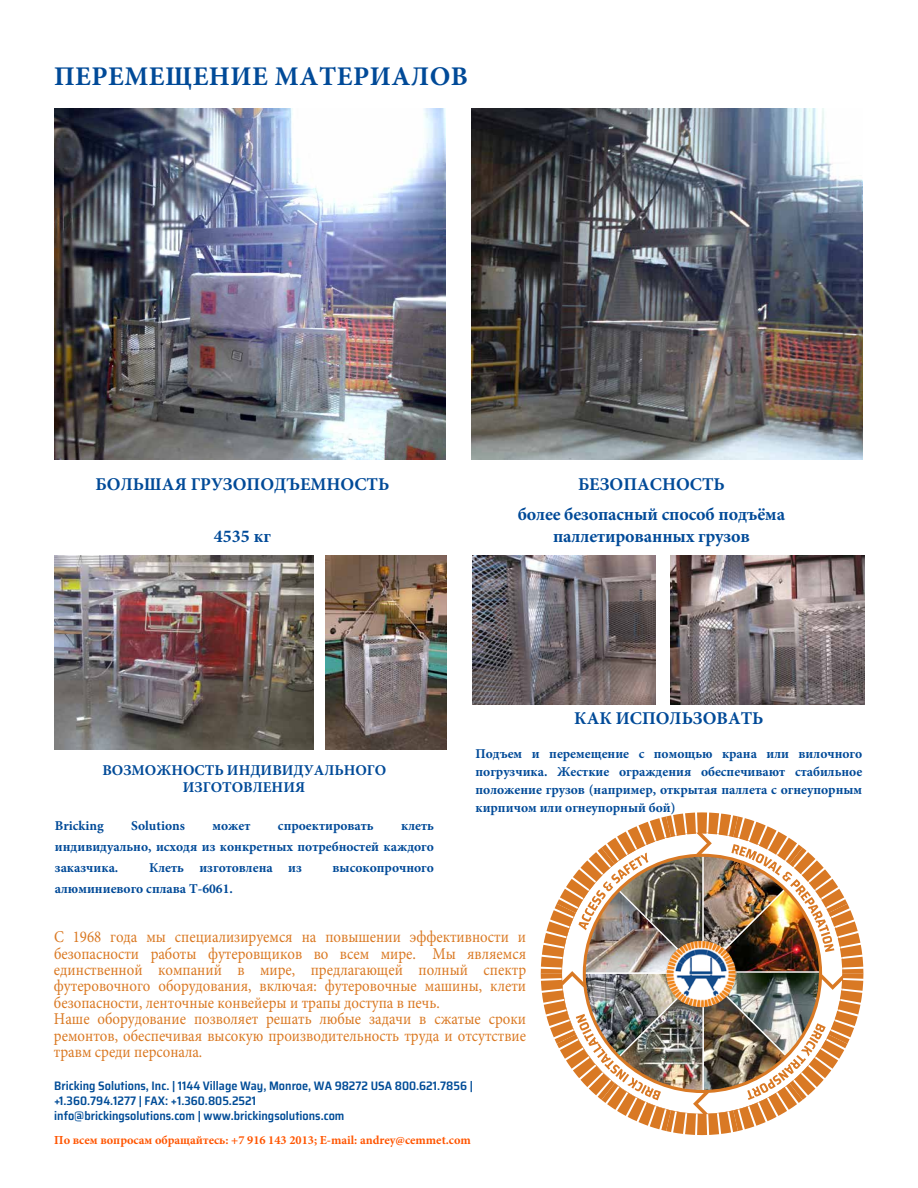
<style>
.page{position:relative;width:918px;height:1188px;background:#fff}
.page>*{position:absolute;margin:0;border:0;box-sizing:border-box;transform-origin:0 0}
.t1{font:700 27px "Minion Pro";letter-spacing:.02em;color:#004a98}
.Body2{font:700 18px/30.2px "Minion Pro";color:#004a98;text-align:center}
.t2{font:16.5px/16.5px "Minion Pro";color:#da7923;scale:.9 1}
.Body2-2{font:700 15px/16.8px "Minion Pro";color:#004a98;text-align:center}
.Body2-3{font:700 13.5px/18px "Minion Pro";color:#004a98;text-align:justify}
.t3{font:600 semi-condensed 12.3px/14.7px "Saira";color:#004c97}
.t4{font:700 12.3px "Minion Pro";color:#f50}
.s1{font-family:"Futura PT";font-weight:500}
</style>
<div class="page">
<img style="left:55px;top:555px;width:258px;height:195px">
<img style="left:671px;top:555px;width:193px;height:149px">
<img style="left:541px;top:812px;width:322px;height:323px">
<img style="left:54px;top:109px;width:392px;height:350px">
<img style="left:472px;top:109px;width:390px;height:350px">
<img style="left:473px;top:555px;width:182px;height:149px">
<img style="left:326px;top:555px;width:120px;height:195px">
<p class="t1" style="left:54px;top:57px;width:416px">ПЕРЕМЕЩЕНИЕ МАТЕРИАЛОВ</p>
<p class="Body2" style="left:96px;top:469px;width:295px">БОЛЬШАЯ ГРУЗОПОДЪЕМНОСТЬ</p>
<p class="Body2" style="left:214px;top:521px;width:58px">4535 кг</p>
<p class="Body2" style="left:518px;top:469px;width:269px">БЕЗОПАСНОСТЬ<br>более безопасный способ подъёма</p>
<p class="Body2" style="left:553px;top:521px;width:198px">паллетированных грузов</p>
<p class="Body2" style="left:574px;top:703px;width:191px">КАК ИСПОЛЬЗОВАТЬ</p>
<p class="Body2-3" style="left:476px;top:745px;width:388px">Подъем и перемещение с помощью крана или вилочного погрузчика. Жесткие ограждения обеспечивают стабильное положение грузов (например, открытая паллета с огнеупорным кирпичом или огнеупорный бой)</p>
<p class="Body2-2" style="left:102px;top:761px;width:286px">ВОЗМОЖНОСТЬ ИНДИВИДУАЛЬНОГО<br>ИЗГОТОВЛЕНИЯ</p>
<p class="Body2-3" style="left:55px;top:817px;width:50px">Bricking</p>
<p class="Body2-3" style="left:131px;top:817px;width:55px">Solutions</p>
<p class="Body2-3" style="left:212px;top:817px;width:40px">может</p>
<p class="Body2-3" style="left:278px;top:817px;width:97px">спроектировать</p>
<p class="Body2-3" style="left:55px;top:816px;width:381px;line-height:20.2px;text-align:right">клеть<br>индивидуально, исходя из конкретных потребностей каждого</p>
<p class="Body2-3" style="left:55px;top:859px;width:65px">заказчика.</p>
<p class="Body2-3" style="left:149px;top:859px;width:154px">Клеть изготовлена из</p>
<p class="Body2-3" style="left:333px;top:859px;width:103px">высокопрочного</p>
<p class="Body2-3" style="left:55px;top:879px;width:179px">алюминиевого сплава T-6061.</p>
<p class="t2" style="left:54px;top:928px;width:526px">С 1968 года мы специализируемся на повышении эффективности и безопасности работы футеровщиков во всем мире<span class="s1">.</span> Мы являемся единственной компаний в мире, предлагающей полный спектр футеровочного оборудования, включая: футеровочные машины, клети безопасности, ленточные конвейеры и трапы доступа в печь.<br>Наше оборудование позволяет решать любые задачи в сжатые сроки ремонтов, обеспечивая высокую производительность труда и отсутствие травм среди персонала.</p>
<p class="t3" style="left:54px;top:1078px;width:420px">Bricking Solutions, Inc. | 1144 Village Way, Monroe, WA 98272 USA 800.621.7856 | +1.360.794.1277 | FAX: +1.360.805.2521<br>info@brickingsolutions.com | www.brickingsolutions.com</p>
<p class="t4" style="left:54px;top:1132px;width:418px">По всем вопросам обращайтесь: +7 916 143 2013; E-mail: andrey@cemmet.com</p>
</div>
